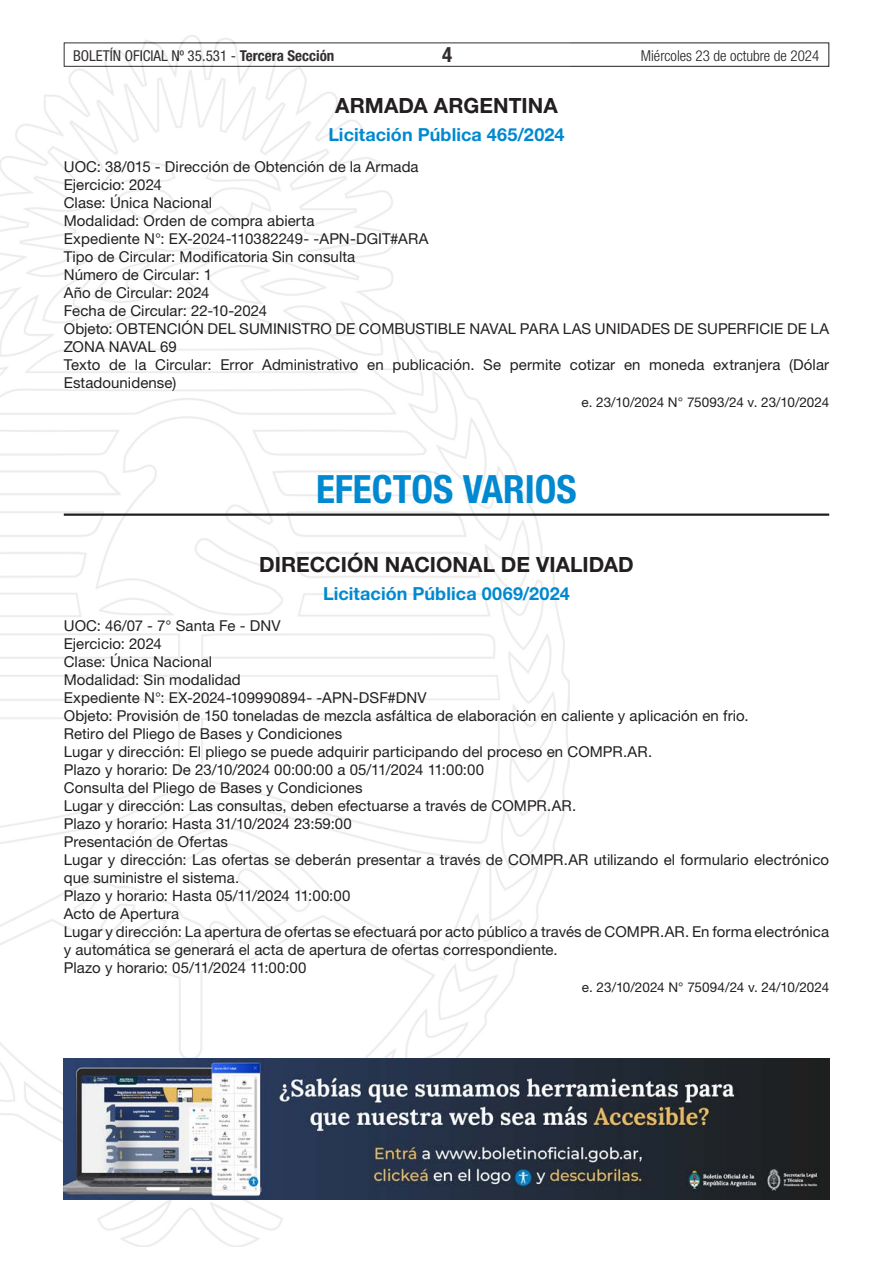
<style>
.page{position:relative;width:893px;height:1263px;background:#fff}
.page>*{position:absolute;margin:0;border:0;box-sizing:border-box;transform-origin:0 0}
.t1{font:700 condensed 39px "Helvetica Neue LT Std";color:#0089d0}
.t2{font:700 21px "Helvetica Neue LT Std";letter-spacing:.005em;color:#231f20}
.t3{font:700 condensed 21px "Helvetica Neue LT Std";color:#231f20}
.t4{font:700 18px "Helvetica Neue LT Std";letter-spacing:.005em;color:#0089d0}
.t5{font:15px/18px "Helvetica Neue LT Std";letter-spacing:.005em;color:#231f20}
.t6{font:condensed 15px "Helvetica Neue LT Std";color:#231f20}
.t7{font:300 condensed 15px "Helvetica Neue LT Std";color:#231f20}
.t8{font:13.5px "Helvetica Neue LT Std";letter-spacing:-.005em;color:#231f20}
.s1{font-weight:700}
</style>
<div class="page">
<div style="left:64px;top:43px;width:765px;height:24px;border:1px solid #231f20"></div>
<img style="left:0;top:35px;width:569px;height:1211px">
<hr style="left:64px;top:513px;width:765px;height:3px;background:#231f20">
<img style="left:64px;top:1059px;width:765px;height:140px">
<p class="t6" style="left:73px;top:47px;width:263px">BOLETÍN OFICIAL Nº 35.531 - <span class="s1">Tercera Sección</span></p>
<h2 class="t3" style="left:442px;top:42px;width:12px">4</h2>
<p class="t7" style="left:641px;top:47px;width:180px">Miércoles 23 de octubre de 2024</p>
<h2 class="t2" style="left:335px;top:92px;width:224px">ARMADA ARGENTINA</h2>
<p class="t4" style="left:328px;top:123px;width:238px">Licitación Pública 465/2024</p>
<p class="t5" style="left:64px;top:157px;width:767px">UOC: 38/015 - Dirección de Obtención de la Armada<br>Ejercicio: 2024<br>Clase: Única Nacional<br>Modalidad: Orden de compra abierta<br>Expediente N°: EX-2024-110382249- -APN-DGIT#ARA<br>Tipo de Circular: Modificatoria Sin consulta<br>Número de Circular: 1<br>Año de Circular: 2024<br>Fecha de Circular: 22-10-2024<br>Objeto: OBTENCIÓN DEL SUMINISTRO DE COMBUSTIBLE NAVAL PARA LAS UNIDADES DE SUPERFICIE DE LA ZONA NAVAL 69<br>Texto de la Circular: Error Administrativo en publicación. Se permite cotizar en moneda extranjera (Dólar Estadounidense)</p>
<p class="t8" style="left:581px;top:394px;width:249px">e. 23/10/2024 N° 75093/24 v. 23/10/2024</p>
<h1 class="t1" style="left:316px;top:465px;width:262px">EFECTOS VARIOS</h1>
<h2 class="t2" style="left:259px;top:552px;width:376px">DIRECCIÓN NACIONAL DE VIALIDAD</h2>
<p class="t4" style="left:323px;top:583px;width:248px">Licitación Pública 0069/2024</p>
<p class="t5" style="left:64px;top:616px;width:767px">UOC: 46/07 - 7° Santa Fe - DNV<br>Ejercicio: 2024<br>Clase: Única Nacional<br>Modalidad: Sin modalidad<br>Expediente N°: EX-2024-109990894- -APN-DSF#DNV<br>Objeto: Provisión de 150 toneladas de mezcla asfáltica de elaboración en caliente y aplicación en frio.<br>Retiro del Pliego de Bases y Condiciones<br>Lugar y dirección: El pliego se puede adquirir participando del proceso en COMPR.AR.<br>Plazo y horario: De 23/10/2024 00:00:00 a 05/11/2024 11:00:00<br>Consulta del Pliego de Bases y Condiciones<br>Lugar y dirección: Las consultas, deben efectuarse a través de COMPR.AR.<br>Plazo y horario: Hasta 31/10/2024 23:59:00<br>Presentación de Ofertas<br>Lugar y dirección: Las ofertas se deberán presentar a través de COMPR.AR utilizando el formulario electrónico que suministre el sistema.<br>Plazo y horario: Hasta 05/11/2024 11:00:00<br>Acto de Apertura<br>Lugar y dirección: La apertura de ofertas se efectuará por acto público a través de COMPR.AR. En forma electrónica y automática se generará el acta de apertura de ofertas correspondiente.<br>Plazo y horario: 05/11/2024 11:00:00</p>
<p class="t8" style="left:582px;top:980px;width:249px">e. 23/10/2024 N° 75094/24 v. 24/10/2024</p>
</div>
